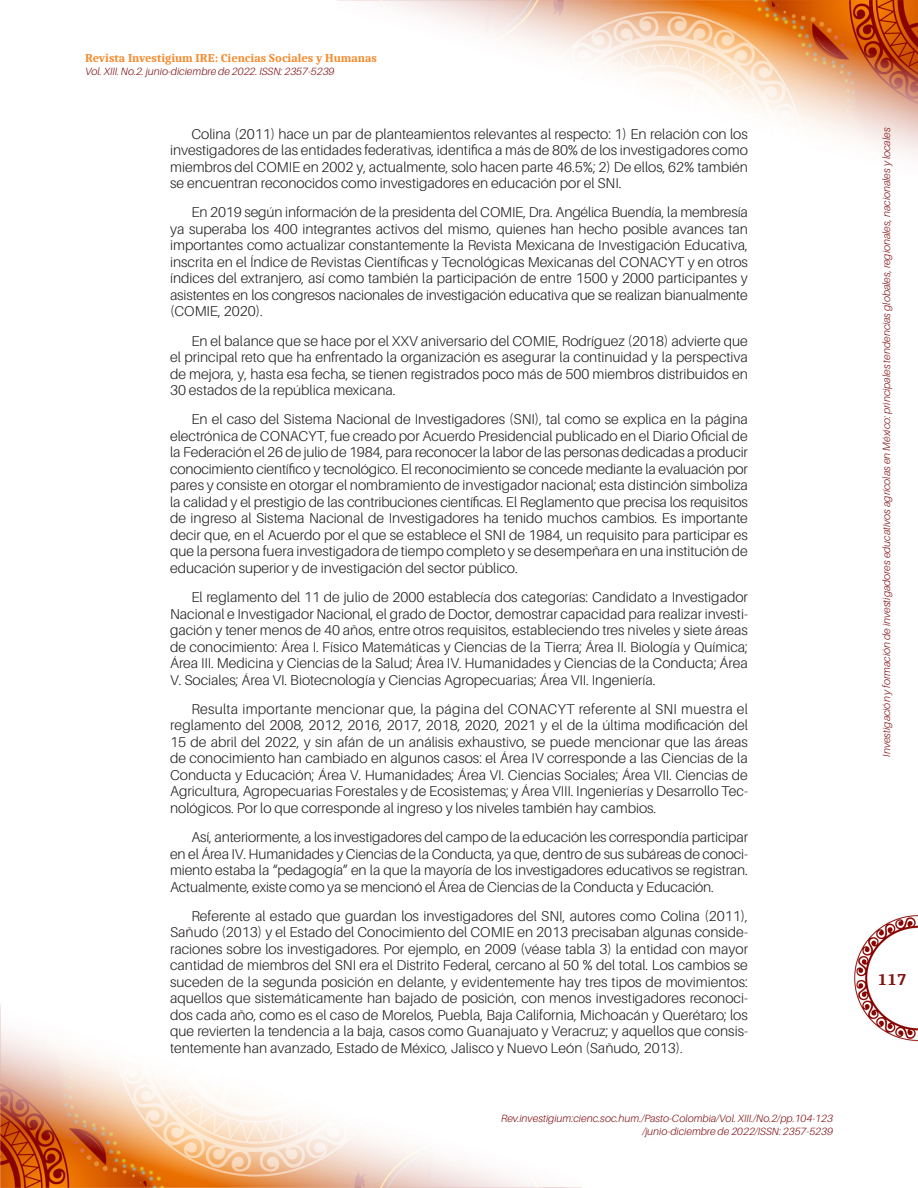
<style>
.page{position:relative;width:918px;height:1188px;background:#fff}
.page>*{position:absolute;margin:0;border:0;box-sizing:border-box;transform-origin:0 0}
.t1{font:700 16.5px "Caladea";color:#831416}
.Texto_Base_Sangría{font:300 14.25px/16.5px "Aileron";color:#231f20;text-align:justify}
.t2{font:700 12px "Caladea";color:#f6892b}
.t3{font:italic 300 10.5px/12.6px "Aileron";color:#831416;text-align:right}
</style>
<div class="page">
<img style="left:0;top:0;width:918px;height:1188px">
<p class="t2" style="left:85px;top:51px;width:294px">Revista Investigium IRE: Ciencias Sociales y Humanas</p>
<p class="t3" style="left:85px;top:65px;width:251px">Vol. XIII. No.2. junio-diciembre de 2022. ISSN: 2357-5239</p>
<p class="Texto_Base_Sangría" style="left:170px;top:125px;width:579px;text-indent:21px">Colina (2011) hace un par de planteamientos relevantes al respecto: 1) En relación con los investigadores de las entidades federativas, identifica a más de 80% de los investigadores como miembros del COMIE en 2002 y, actualmente, solo hacen parte 46.5%; 2) De ellos, 62% también se encuentran reconocidos como investigadores en educación por el SNI.</p>
<p class="Texto_Base_Sangría" style="left:170px;top:204px;width:579px;text-indent:21px">En 2019 según información de la presidenta del COMIE, Dra. Angélica Buendía, la membresía ya superaba los 400 integrantes activos del mismo, quienes han hecho posible avances tan importantes como actualizar constantemente la Revista Mexicana de Investigación Educativa, inscrita en el Índice de Revistas Científicas y Tecnológicas Mexicanas del CONACYT y en otros índices del extranjero, así como también la participación de entre 1500 y 2000 participantes y asistentes en los congresos nacionales de investigación educativa que se realizan bianualmente (COMIE, 2020).</p>
<p class="Texto_Base_Sangría" style="left:170px;top:333px;width:579px;text-indent:21px">En el balance que se hace por el XXV aniversario del COMIE, Rodríguez (2018) advierte que el principal reto que ha enfrentado la organización es asegurar la continuidad y la perspectiva de mejora, y, hasta esa fecha, se tienen registrados poco más de 500 miembros distribuidos en 30 estados de la república mexicana.</p>
<p class="Texto_Base_Sangría" style="left:170px;top:411px;width:579px;text-indent:21px">En el caso del Sistema Nacional de Investigadores (SNI), tal como se explica en la página electrónica de CONACYT, fue creado por Acuerdo Presidencial publicado en el Diario Oficial de la Federación el 26 de julio de 1984, para reconocer la labor de las personas dedicadas a producir conocimiento científico y tecnológico. El reconocimiento se concede mediante la evaluación por pares y consiste en otorgar el nombramiento de investigador nacional; esta distinción simboliza la calidad y el prestigio de las contribuciones científicas. El Reglamento que precisa los requisitos de ingreso al Sistema Nacional de Investigadores ha tenido muchos cambios. Es importante decir que, en el Acuerdo por el que se establece el SNI de 1984, un requisito para participar es que la persona fuera investigadora de tiempo completo y se desempeñara en una institución de educación superior y de investigación del sector público.</p>
<p class="Texto_Base_Sangría" style="left:170px;top:589px;width:579px;text-indent:21px">El reglamento del 11 de julio de 2000 establecía dos categorías: Candidato a Investigador Nacional e Investigador Nacional, el grado de Doctor, demostrar capacidad para realizar investi&shy;gación y tener menos de 40 años, entre otros requisitos, estableciendo tres niveles y siete áreas de conocimiento: Área I. Físico Matemáticas y Ciencias de la Tierra; Área II. Biología y Química; Área III. Medicina y Ciencias de la Salud; Área IV. Humanidades y Ciencias de la Conducta; Área V. Sociales; Área VI. Biotecnología y Ciencias Agropecuarias; Área VII. Ingeniería.</p>
<p class="Texto_Base_Sangría" style="left:170px;top:701px;width:579px;text-indent:21px">Resulta importante mencionar que, la página del CONACYT referente al SNI muestra el reglamento del 2008, 2012, 2016, 2017, 2018, 2020, 2021 y el de la última modificación del 15 de abril del 2022, y sin afán de un análisis exhaustivo, se puede mencionar que las áreas de conocimiento han cambiado en algunos casos: el Área IV corresponde a las Ciencias de la Conducta y Educación; Área V. Humanidades; Área VI. Ciencias Sociales; Área VII. Ciencias de Agricultura, Agropecuarias Forestales y de Ecosistemas; y Área VIII. Ingenierías y Desarrollo Tec&shy;nológicos. Por lo que corresponde al ingreso y los niveles también hay cambios.</p>
<p class="Texto_Base_Sangría" style="left:170px;top:829px;width:579px;text-indent:21px">Así, anteriormente, a los investigadores del campo de la educación les correspondía participar en el Área IV. Humanidades y Ciencias de la Conducta, ya que, dentro de sus subáreas de conoci&shy;miento estaba la “pedagogía” en la que la mayoría de los investigadores educativos se registran.<br>Actualmente, existe como ya se mencionó el Área de Ciencias de la Conducta y Educación.</p>
<p class="Texto_Base_Sangría" style="left:170px;top:908px;width:579px;text-indent:21px">Referente al estado que guardan los investigadores del SNI, autores como Colina (2011), Sañudo (2013) y el Estado del Conocimiento del COMIE en 2013 precisaban algunas conside&shy;raciones sobre los investigadores. Por ejemplo, en 2009 (véase tabla 3) la entidad con mayor cantidad de miembros del SNI era el Distrito Federal, cercano al 50 % del total. Los cambios se suceden de la segunda posición en delante, y evidentemente hay tres tipos de movimientos: aquellos que sistemáticamente han bajado de posición, con menos investigadores reconoci&shy;dos cada año, como es el caso de Morelos, Puebla, Baja California, Michoacán y Querétaro; los que revierten la tendencia a la baja, casos como Guanajuato y Veracruz; y aquellos que consis&shy;tentemente han avanzado, Estado de México, Jalisco y Nuevo León (Sañudo, 2013).</p>
<p class="t3" style="left:501px;top:1112px;width:333px">Rev.investigium:cienc.soc.hum./Pasto-Colombia/Vol. XIII./No.2/pp.104-123 /junio-diciembre de 2022/ISSN: 2357-5239</p>
<p class="t3" style="left:880px;top:757px;width:631px;rotate:-90deg">Investigación y formación de investigadores educativos agrícolas en México: principales tendencias globales, regionales, nacionales y locales</p>
<p class="t1" style="left:877px;top:970px;width:31px">117</p>
</div>
